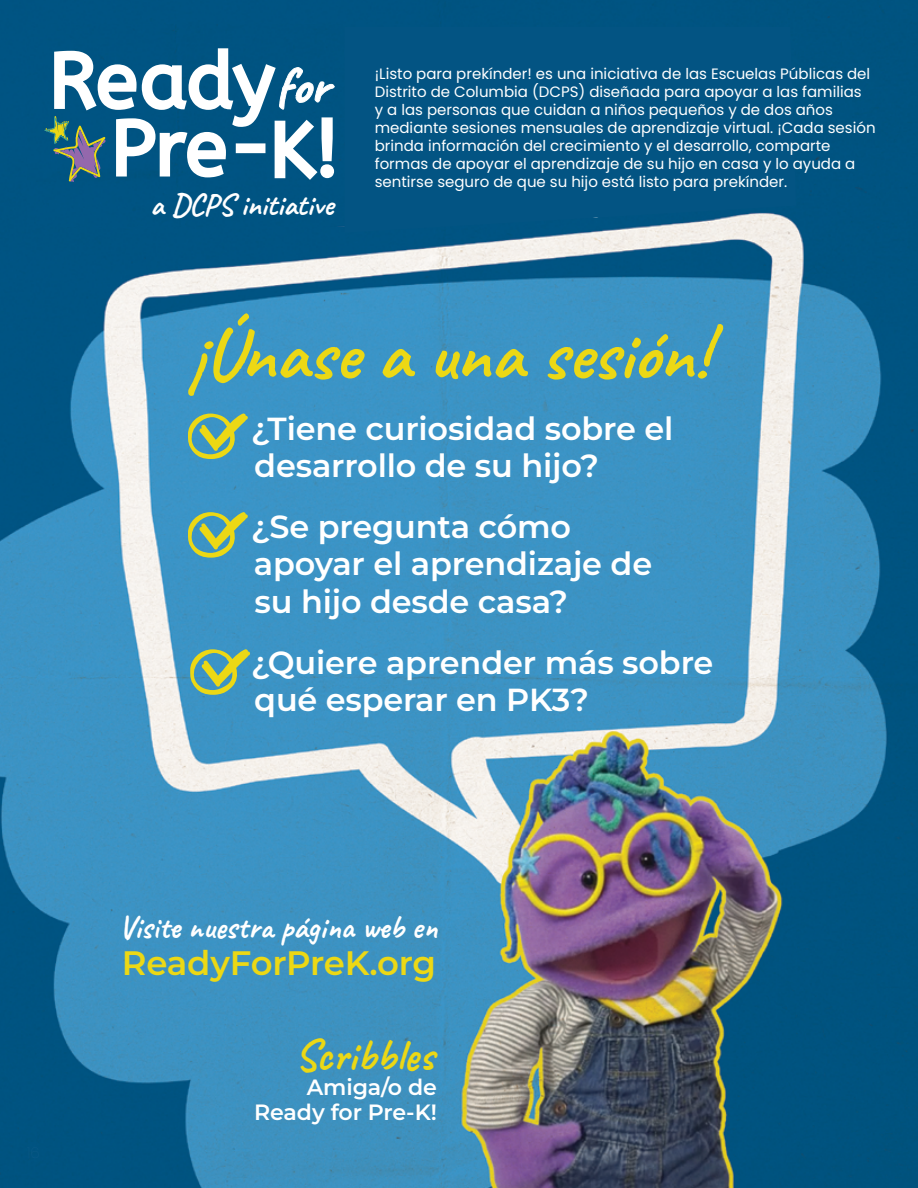
<style>
.page{position:relative;width:918px;height:1188px;background:#fff}
.page>*{position:absolute;margin:0;border:0;box-sizing:border-box;transform-origin:0 0}
.t1{font:77.25px/67.5px "A Bee Zee";letter-spacing:-.01em;color:#fff;text-align:right}
.t2{font:700 74.4px "Caveat";color:#ecd815}
.t3{font:700 44.25px "Caveat";color:#ecd815}
.t4{font:600 33.9px "Montserrat";letter-spacing:-.005em;color:#ecd815}
.t5{font:700 32.4px "Caveat";color:#fff}
.t6{font:600 31.95px/37.2px "Montserrat";letter-spacing:-.005em;color:#fff}
.t7{font:700 30.6px "Caveat";color:#fff}
.t8{font:600 22.05px/25px "Montserrat";letter-spacing:-.005em;color:#fff;text-align:right}
.Hyperlink{font:15px/18px "Poppins";color:#fff}
.s1{font-family:"Caveat";font-weight:700;font-size:52.35px}
</style>
<div class="page">
<img style="left:0;top:0;width:918px;height:1188px">
<svg style="left:188px;top:413px;width:60px;height:46px;background:#7fae81"></svg>
<svg style="left:188px;top:512px;width:60px;height:46px;background:#7fae80"></svg>
<svg style="left:190px;top:649px;width:60px;height:46px;background:#80ad7f"></svg>
<div style="left:27px;top:24px;width:328px;height:202px;background:#005482"></div>
<svg style="left:44px;top:47px;width:301px;height:138px;background:#38779a"></svg>
<div style="left:345px;top:27px;width:451px;height:206px;background:#035483"></div>
<p class="t1" style="left:49px;top:48px;width:292px">Ready<span class="s1">for<br></span>Pre-K!</p>
<p class="t7" style="left:150px;top:185px;width:185px">a DCPS initiative</p>
<p class="t1" style="left:314px;top:51px;width:292px">Ready<span class="s1">for<br></span>Pre-K!</p>
<p class="Hyperlink" style="left:375px;top:65px;width:502px">¡Listo para prekínder! es una iniciativa de las Escuelas Públicas del Distrito de Columbia (DCPS) diseñada para apoyar a las familias<br>y a las personas que cuidan a niños pequeños y de dos años mediante sesiones mensuales de aprendizaje virtual. ¡Cada sesión brinda información del crecimiento y el desarrollo, comparte formas de apoyar el aprendizaje de su hijo en casa y lo ayuda a sentirse seguro de que su hijo está listo para prekínder.</p>
<p class="t2" style="left:189px;top:306px;width:521px">¡Únase a una sesión!</p>
<p class="t6" style="left:251px;top:409px;width:424px">¿Tiene curiosidad sobre el desarrollo de su hijo?</p>
<p class="t6" style="left:251px;top:507px;width:403px">¿Se pregunta cómo apoyar el aprendizaje de su hijo desde casa?</p>
<p class="t6" style="left:251px;top:643px;width:464px">¿Quiere aprender más sobre qué esperar en PK3?</p>
<p class="t2" style="left:9px;top:303px;width:435px">ase a una sesión!</p>
<p class="t5" style="left:119px;top:907px;width:320px">Visite nuestra página web en</p>
<p class="t4" style="left:122px;top:940px;width:316px">ReadyForPreK.org</p>
<p class="t3" style="left:295px;top:1027px;width:141px">Scribbles</p>
<p class="t8" style="left:254px;top:1074px;width:184px">Amiga/o de<br>Ready for Pre-K!</p>
</div>
